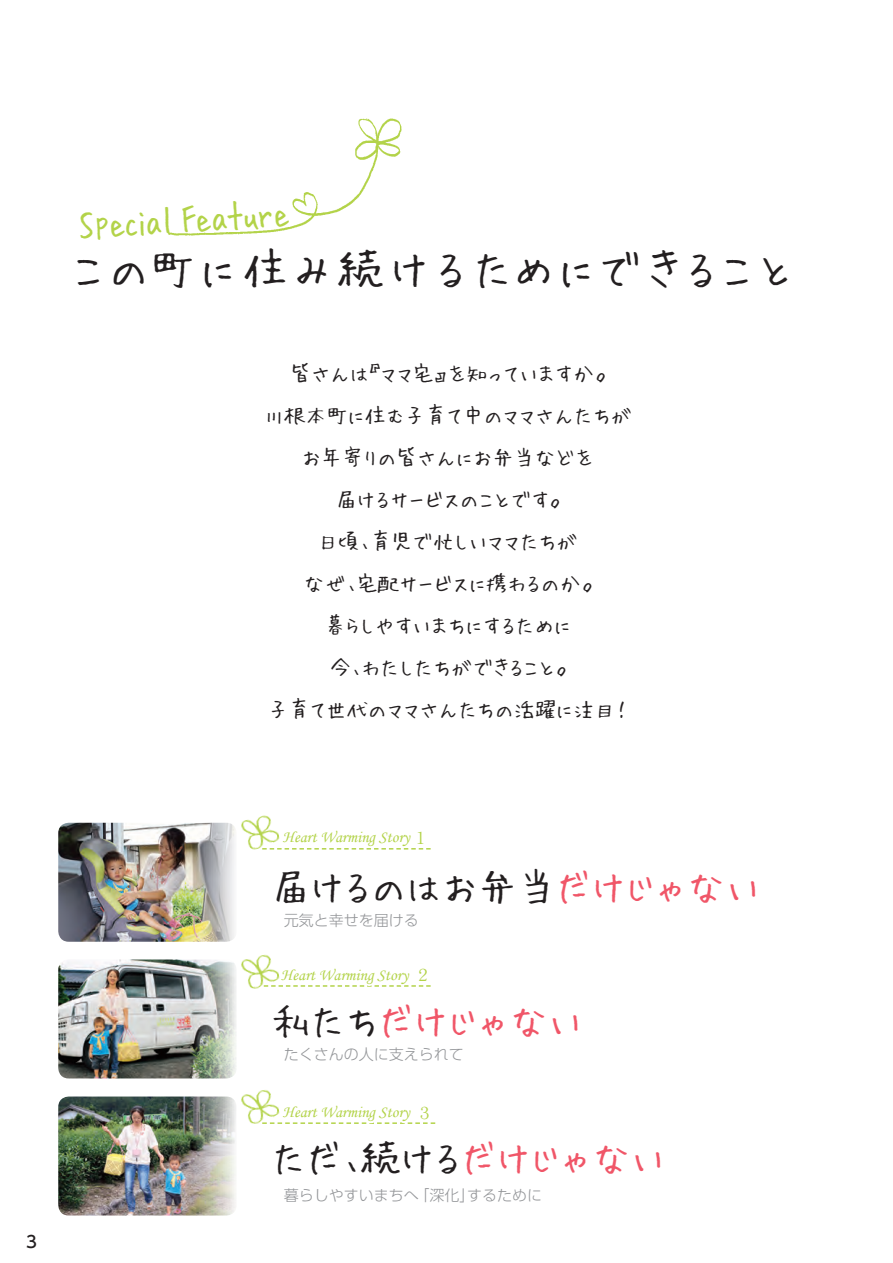
<style>
.page{position:relative;width:893px;height:1263px;background:#fff}
.page>*{position:absolute;margin:0;border:0;box-sizing:border-box;transform-origin:0 0}
.t1{font:45px "Hui Font P";letter-spacing:.1em;color:#231f20}
.t2{font:39px "Hui Font P";color:#f05668}
.t3{font:39px "Hui Font P";color:#231f20}
.t4{font:38.55px "Hui Font P";color:#b3d349}
.t5{font:21px "Hui Font P";color:#231f20}
.t6{font:16.5px "Monotype Corsiva";color:#b3d349}
.t7{font:500 16.5px "UD Shin Go Pro";color:#231f20}
.t8{font:300 15px "UD Shin Go Pro";color:#939598}
.s1{font-family:"A1 Mincho Std";font-weight:700}
.s2{color:#f05668}
.s3{color:#231f20}
</style>
<div class="page">
<img style="left:58px;top:823px;width:177px;height:119px">
<img style="left:58px;top:959px;width:178px;height:119px">
<img style="left:58px;top:1096px;width:178px;height:119px">
<img style="left:168px;top:118px;width:234px;height:118px">
<img style="left:241px;top:1090px;width:21px;height:34px">
<img style="left:241px;top:955px;width:21px;height:34px">
<img style="left:241px;top:816px;width:21px;height:34px">
<svg style="left:262px;top:815px;width:173px;height:309px"></svg>
<p class="t4" style="left:75px;top:200px;width:217px;rotate:-4deg">Special Feature</p>
<p class="t1" style="left:72px;top:240px;width:723px">この町に住み続けるためにできること</p>
<p class="t5" style="left:290px;top:359px;width:326px">皆さんは『ママ宅』を知っていますか。</p>
<p class="t5" style="left:264px;top:401px;width:370px">川根本町に住む子育て中のママさんたちが</p>
<p class="t5" style="left:302px;top:443px;width:293px">お年寄りの皆さんにお弁当などを</p>
<p class="t5" style="left:336px;top:485px;width:234px">届けるサービスのことです。</p>
<p class="t5" style="left:370px;top:527px;width:209px">育児で忙しいママたちが</p>
<p class="t5" style="left:318px;top:527px;width:60px">日頃、</p>
<p class="t5" style="left:357px;top:569px;width:246px">宅配サービスに携わるのか。</p>
<p class="t5" style="left:303px;top:569px;width:61px">なぜ、</p>
<p class="t5" style="left:324px;top:611px;width:248px">暮らしやすいまちにするために</p>
<p class="t5" style="left:361px;top:653px;width:215px">わたしたちができること。</p>
<p class="t5" style="left:330px;top:653px;width:39px">今、</p>
<p class="t5" style="left:267px;top:695px;width:362px">子育て世代のママさんたちの活躍に注目!</p>
<p class="t7" style="left:26px;top:1229px;width:12px">3</p>
<p class="t6" style="left:283px;top:827px;width:143px">Heart Warming Story <span class="s1">1</span></p>
<p class="t3" style="left:271px;top:861px;width:490px">届けるのはお弁当<span class="s2">だけじゃない</span></p>
<p class="t8" style="left:284px;top:908px;width:137px">元気と幸せを届ける</p>
<p class="t6" style="left:281px;top:965px;width:152px">Heart Warming Story <span class="s1">２</span></p>
<p class="t2" style="left:271px;top:995px;width:313px"><span class="s3">私たち</span>だけじゃない</p>
<p class="t8" style="left:284px;top:1042px;width:182px">たくさんの人に支えられて</p>
<p class="t6" style="left:283px;top:1102px;width:152px">Heart Warming Story <span class="s1">３</span></p>
<p class="t2" style="left:361px;top:1132px;width:305px"><span class="s3">続ける</span>だけじゃない</p>
<p class="t3" style="left:271px;top:1132px;width:102px">ただ、</p>
<p class="t8" style="left:415px;top:1183px;width:61px">「深化」</p>
<p class="t8" style="left:284px;top:1183px;width:137px">暮らしやすいまちへ</p>
<p class="t8" style="left:467px;top:1183px;width:77px">するために</p>
</div>
